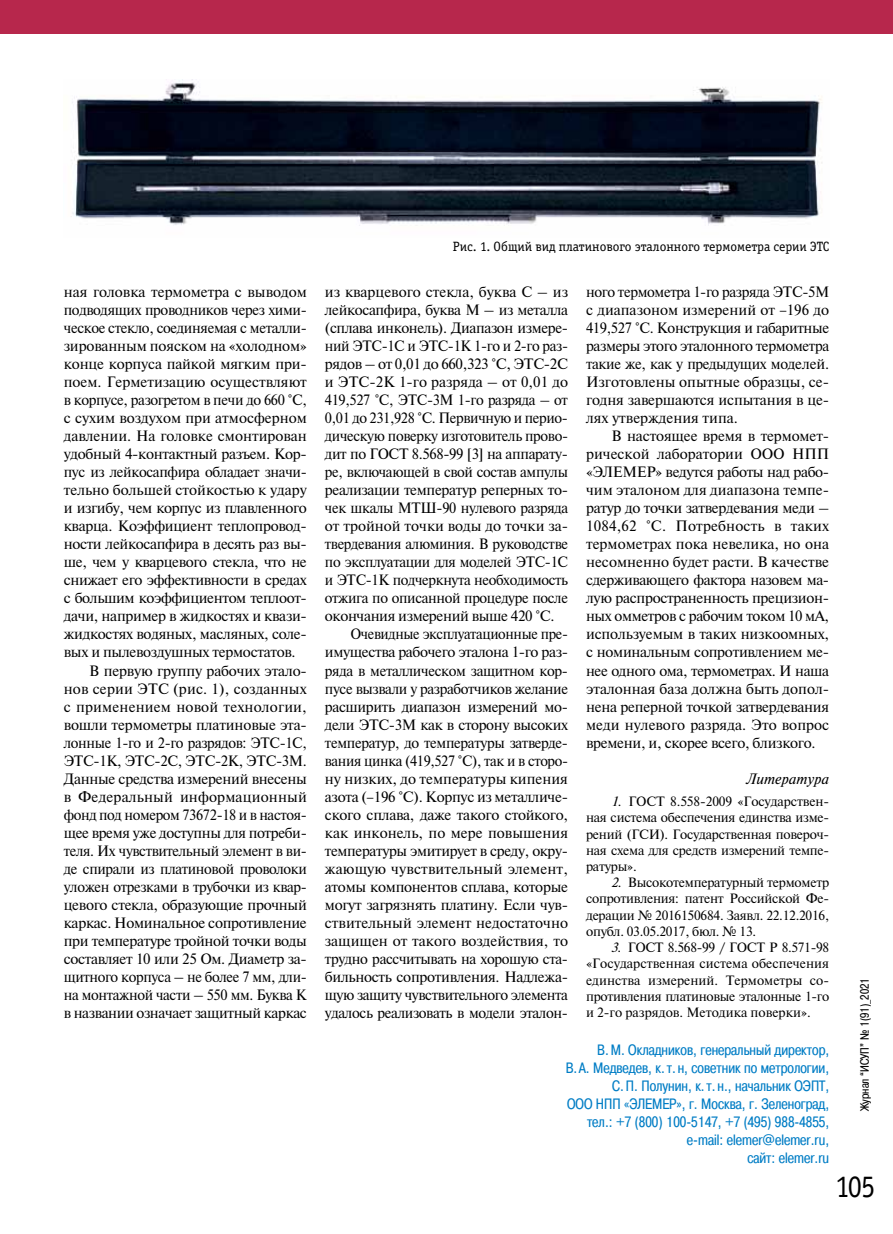
<style>
.page{position:relative;width:893px;height:1234px;background:#fff}
.page>*{position:absolute;margin:0;border:0;box-sizing:border-box;transform-origin:0 0}
.t1{font:31.5px "Officina Serif Book C";color:#000;scale:.9 1}
.t2{font:15px/18px "Newton";letter-spacing:-.025em;color:#000;text-align:justify}
.t3{font:15px "Newton";letter-spacing:-.025em;color:#000;scale:.96 1}
.t4{font:15px "Newton";color:#000}
.t5{font:15px/18px "Pragmatica Cond C";color:#007dc5;text-align:right}
.t6{font:15px "Newton";letter-spacing:.01em;color:#000}
.t7{font:15px "Newton";letter-spacing:-.025em;color:#000;scale:.95 1}
.t8{font:15px "Newton";letter-spacing:-.025em;color:#000;scale:.94 1}
.t9{font:italic 15px "Newton";color:#000}
.t10{font:13.5px/16.2px "Newton";letter-spacing:-.02em;color:#000;text-align:justify}
.t11{font:13.5px "Officina Serif Book C";color:#000}
.t12{font:12px "Pragmatica Cond C";color:#000}
.s1{font-style:italic}
</style>
<div class="page">
<div style="left:0;top:0;width:893px;height:34px;background:#b7274c"></div>
<img style="left:72px;top:80px;width:750px;height:146px">
<p class="t4" style="left:64px;top:281px;width:245px">ная головка термометра с выводом</p>
<p class="t2" style="left:64px;top:300px;width:245px">подводящих проводников через хими-</p>
<p class="t2" style="left:64px;top:318px;width:245px">ческое стекло, соединяемая с металли-</p>
<p class="t2" style="left:64px;top:336px;width:245px">зированным пояском на «холодном»</p>
<p class="t2" style="left:64px;top:354px;width:245px">конце корпуса пайкой мягким при-</p>
<p class="t4" style="left:64px;top:371px;width:245px">поем. Герметизацию осуществляют</p>
<p class="t2" style="left:64px;top:390px;width:245px">в корпусе, разогретом в печи до 660 °C,</p>
<p class="t4" style="left:64px;top:407px;width:245px">с сухим воздухом при атмосферном</p>
<p class="t4" style="left:64px;top:425px;width:245px">давлении. На головке смонтирован</p>
<p class="t2" style="left:64px;top:444px;width:245px">удобный 4‑контактный разъем. Кор-</p>
<p class="t2" style="left:64px;top:462px;width:245px">пус из лейкосапфира обладает значи-</p>
<p class="t4" style="left:64px;top:479px;width:245px">тельно большей стойкостью к удару</p>
<p class="t2" style="left:64px;top:498px;width:245px">и изгибу, чем корпус из плавленного</p>
<p class="t2" style="left:64px;top:516px;width:245px">кварца. Коэффициент теплопровод-</p>
<p class="t2" style="left:64px;top:534px;width:243px">ности лейкосапфира в десять раз вы-</p>
<p class="t2" style="left:64px;top:552px;width:245px">ше, чем у кварцевого стекла, что не</p>
<p class="t2" style="left:64px;top:570px;width:245px">снижает его эффективности в средах</p>
<p class="t2" style="left:64px;top:588px;width:245px">с большим коэффициентом теплоот-</p>
<p class="t2" style="left:64px;top:606px;width:245px">дачи, например в жидкостях и квази-</p>
<p class="t2" style="left:64px;top:624px;width:245px">жидкостях водяных, масляных, соле-</p>
<p class="t2" style="left:64px;top:642px;width:233px">вых и пылевоздушных термостатов.</p>
<p class="t2" style="left:89px;top:660px;width:219px">В первую группу рабочих этало-</p>
<p class="t6" style="left:64px;top:677px;width:245px">нов серии ЭТС (рис. 1), созданных</p>
<p class="t6" style="left:64px;top:695px;width:245px">с применением новой технологии,</p>
<p class="t2" style="left:64px;top:714px;width:245px">вошли термометры платиновые эта-</p>
<p class="t3" style="left:64px;top:731px;width:255px">лонные 1‑го и 2‑го разрядов: ЭТС‑1С,</p>
<p class="t2" style="left:64px;top:750px;width:245px">ЭТС‑1К, ЭТС‑2С, ЭТС‑2К, ЭТС‑3М.</p>
<p class="t2" style="left:64px;top:768px;width:245px">Данные средства измерений внесены</p>
<p class="t6" style="left:64px;top:785px;width:245px">в Федеральный информационный</p>
<p class="t3" style="left:64px;top:803px;width:255px">фонд под номером 73672-18 и в настоя-</p>
<p class="t2" style="left:64px;top:822px;width:245px">щее время уже доступны для потреби-</p>
<p class="t3" style="left:64px;top:839px;width:253px">теля. Их чувствительный элемент в ви-</p>
<p class="t3" style="left:64px;top:857px;width:255px">де спирали из платиновой проволоки</p>
<p class="t3" style="left:64px;top:875px;width:255px">уложен отрезками в трубочки из квар-</p>
<p class="t2" style="left:64px;top:894px;width:245px">цевого стекла, образующие прочный</p>
<p class="t2" style="left:64px;top:912px;width:245px">каркас. Номинальное сопротивление</p>
<p class="t2" style="left:64px;top:930px;width:245px">при температуре тройной точки воды</p>
<p class="t2" style="left:64px;top:948px;width:245px">составляет 10 или 25 Ом. Диаметр за-</p>
<p class="t3" style="left:64px;top:965px;width:255px">щитного корпуса – не более 7 мм, дли-</p>
<p class="t3" style="left:64px;top:983px;width:255px">на монтажной части – 550 мм. Буква К</p>
<p class="t2" style="left:64px;top:1002px;width:245px">в названии означает защитный каркас</p>
<p class="t11" style="left:453px;top:239px;width:378px">Рис. 1. Общий вид платинового эталонного термометра серии ЭТС</p>
<p class="t4" style="left:325px;top:281px;width:245px">из кварцевого стекла, буква С – из</p>
<p class="t2" style="left:325px;top:300px;width:245px">лейкосапфира, буква М – из металла</p>
<p class="t2" style="left:325px;top:318px;width:245px">(сплава инконель). Диапазон измере-</p>
<p class="t3" style="left:325px;top:335px;width:255px">ний ЭТС‑1С и ЭТС‑1К 1‑го и 2‑го раз-</p>
<p class="t2" style="left:325px;top:354px;width:245px">рядов – от 0,01 до 660,323 °C, ЭТС‑2С</p>
<p class="t4" style="left:325px;top:371px;width:245px">и ЭТС‑2К 1‑го разряда – от 0,01 до</p>
<p class="t3" style="left:325px;top:389px;width:255px">419,527 °C, ЭТС‑3М 1‑го разряда – от</p>
<p class="t3" style="left:325px;top:407px;width:255px">0,01 до 231,928 °C. Первичную и перио-</p>
<p class="t3" style="left:325px;top:425px;width:255px">дическую поверку изготовитель прово-</p>
<p class="t2" style="left:325px;top:444px;width:245px">дит по ГОСТ 8.568-99 [3] на аппарату-</p>
<p class="t3" style="left:325px;top:461px;width:255px">ре, включающей в свой состав ампулы</p>
<p class="t2" style="left:325px;top:480px;width:245px">реализации температур реперных то-</p>
<p class="t3" style="left:325px;top:497px;width:255px">чек шкалы МТШ‑90 нулевого разряда</p>
<p class="t4" style="left:325px;top:515px;width:245px">от тройной точки воды до точки за-</p>
<p class="t3" style="left:325px;top:533px;width:255px">твердевания алюминия. В руководстве</p>
<p class="t3" style="left:325px;top:551px;width:255px">по эксплуатации для моделей ЭТС‑1С</p>
<p class="t3" style="left:325px;top:569px;width:255px">и ЭТС‑1К подчеркнута необходимость</p>
<p class="t3" style="left:325px;top:587px;width:255px">отжига по описанной процедуре после</p>
<p class="t2" style="left:325px;top:606px;width:231px">окончания измерений выше 420 °C.</p>
<p class="t8" style="left:350px;top:623px;width:233px">Очевидные эксплуатационные пре-</p>
<p class="t2" style="left:325px;top:642px;width:245px">имущества рабочего эталона 1‑го раз-</p>
<p class="t2" style="left:325px;top:660px;width:245px">ряда в металлическом защитном кор-</p>
<p class="t2" style="left:325px;top:678px;width:245px">пусе вызвали у разработчиков желание</p>
<p class="t2" style="left:325px;top:696px;width:245px">расширить диапазон измерений мо-</p>
<p class="t2" style="left:325px;top:714px;width:245px">дели ЭТС‑3М как в сторону высоких</p>
<p class="t2" style="left:325px;top:732px;width:245px">температур, до температуры затверде-</p>
<p class="t7" style="left:325px;top:749px;width:257px">вания цинка (419,527 °C), так и в сторо-</p>
<p class="t4" style="left:325px;top:767px;width:245px">ну низких, до температуры кипения</p>
<p class="t2" style="left:325px;top:786px;width:245px">азота (–196 °C). Корпус из металличе-</p>
<p class="t2" style="left:325px;top:804px;width:245px">ского сплава, даже такого стойкого,</p>
<p class="t4" style="left:325px;top:821px;width:245px">как инконель, по мере повышения</p>
<p class="t2" style="left:325px;top:840px;width:245px">температуры эмитирует в среду, окру-</p>
<p class="t6" style="left:325px;top:857px;width:245px">жающую чувствительный элемент,</p>
<p class="t2" style="left:325px;top:876px;width:245px">атомы компонентов сплава, которые</p>
<p class="t2" style="left:325px;top:894px;width:245px">могут загрязнять платину. Если чув-</p>
<p class="t4" style="left:325px;top:911px;width:245px">ствительный элемент недостаточно</p>
<p class="t4" style="left:325px;top:929px;width:245px">защищен от такого воздействия, то</p>
<p class="t2" style="left:325px;top:948px;width:245px">трудно рассчитывать на хорошую ста-</p>
<p class="t2" style="left:325px;top:966px;width:245px">бильность сопротивления. Надлежа-</p>
<p class="t2" style="left:325px;top:984px;width:245px">щую защиту чувствительного элемента</p>
<p class="t2" style="left:325px;top:1002px;width:245px">удалось реализовать в модели эталон-</p>
<p class="t2" style="left:586px;top:282px;width:245px">ного термометра 1‑го разряда ЭТС‑5М с диапазоном измерений от –196 до 419,527 °C. Конструкция и габаритные размеры этого эталонного термометра такие же, как у предыдущих моделей.<br>Изготовлены опытные образцы, се&shy;годня завершаются испытания в це&shy;лях утверждения типа.</p>
<p class="t2" style="left:586px;top:426px;width:245px;text-indent:26px">В настоящее время в термомет&shy;рической лаборатории ООО НПП «ЭЛЕМЕР» ведутся работы над рабо&shy;чим эталоном для диапазона темпе&shy;ратур до точки затвердевания меди – 1084,62 °C. Потребность в таких термометрах пока невелика, но она несомненно будет расти. В качестве сдерживающего фактора назовем ма&shy;лую распространенность прецизион&shy;ных омметров с рабочим током 10 мА, используемым в таких низкоомных, с номинальным сопротивлением ме&shy;нее одного ома, термометрах. И наша эталонная база должна быть допол&shy;нена реперной точкой затвердевания меди нулевого разряда. Это вопрос времени, и, скорее всего, близкого.</p>
<p class="t9" style="left:746px;top:768px;width:85px">Литература</p>
<p class="t10" style="left:586px;top:792px;width:245px;text-indent:26px"><span class="s1">1.</span> ГОСТ 8.558-2009 «Государствен&shy;ная система обеспечения единства изме&shy;рений (ГСИ). Государственная повероч&shy;ная схема для средств измерений темпе&shy;ратуры».</p>
<p class="t10" style="left:586px;top:873px;width:245px;text-indent:26px"><span class="s1">2.</span> Высокотемпературный термометр сопротивления: патент Российской Фе&shy;дерации № 2016150684. Заявл. 22.12.2016, опубл. 03.05.2017, бюл. № 13.</p>
<p class="t10" style="left:586px;top:938px;width:245px;text-indent:26px"><span class="s1">3.</span> ГОСТ 8.568-99 / ГОСТ Р 8.571-98 «Государственная система обеспечения единства измерений. Термометры со&shy;противления платиновые эталонные 1‑го и 2‑го разрядов. Методика поверки».</p>
<p class="t5" style="left:566px;top:1040px;width:265px">В. М. Окладников, генеральный директор,<br>В. А. Медведев, к. т. н, советник по метрологии, С. П. Полунин, к. т. н., начальник ОЭПТ,<br>ООО НПП «ЭЛЕМЕР», г. Москва, г. Зеленоград, тел.: +7 (800) 100‑5147, +7 (495) 988-4855, e‑mail: elemer@elemer.ru,<br>сайт: elemer.ru</p>
<p class="t12" style="left:858px;top:1110px;width:135px;rotate:-90deg">Журнал “ИСУП” № 1(91)_2021</p>
<h1 class="t1" style="left:835px;top:1168px;width:46px">105</h1>
</div>
